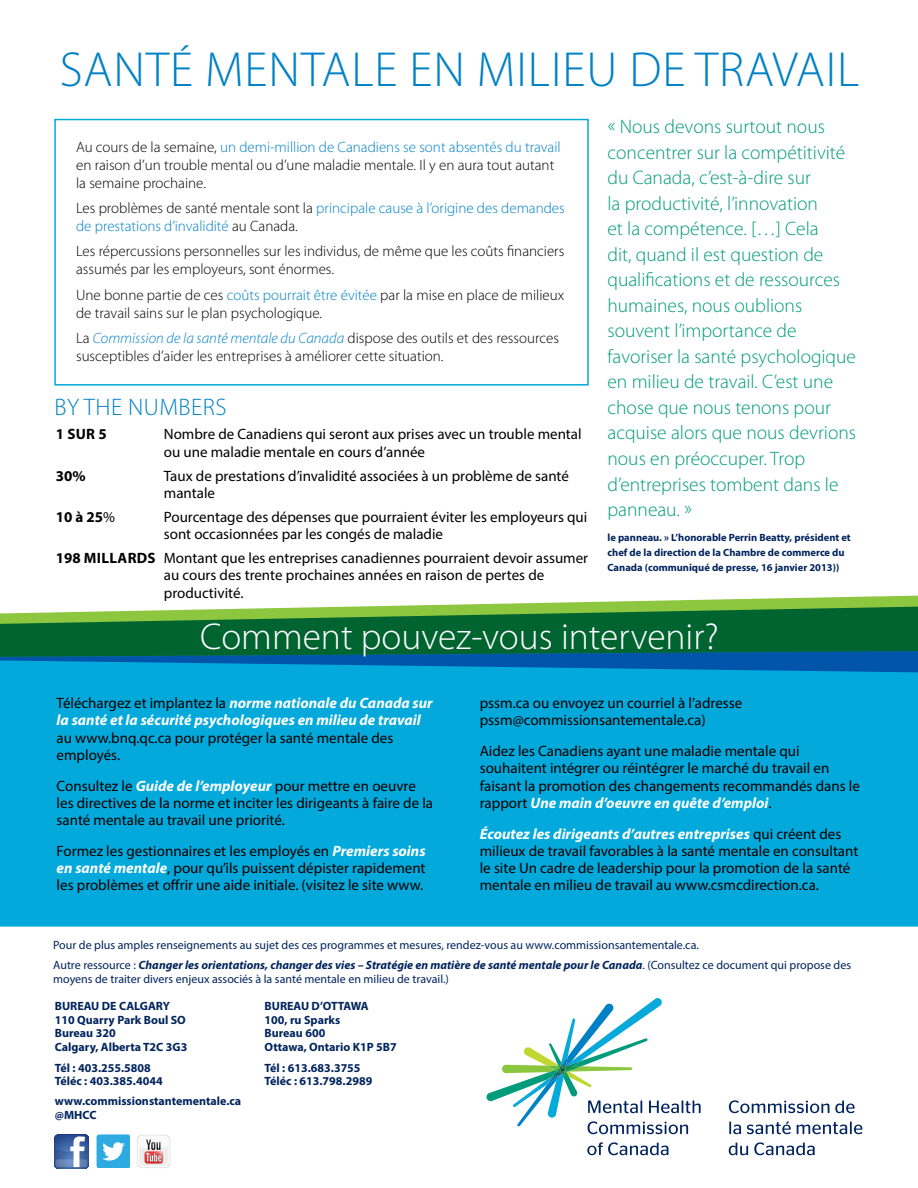
<style>
.page{position:relative;width:918px;height:1188px;background:#fff}
.page>*{position:absolute;margin:0;border:0;box-sizing:border-box;transform-origin:0 0}
.t1{font:300 49.5px "Myriad Pro";letter-spacing:.02em;color:#0081c6}
.t2{font:300 37.5px "Myriad Pro";color:#fff}
.t3{font:300 24px "Myriad Pro";letter-spacing:.02em;color:#0081c6}
.t4{font:300 19.5px/25.5px "Myriad Pro";color:#009b7a}
.t5{font:15px/17.2px "Myriad Pro";color:#000}
.t6{font:300 15px/18px "Myriad Pro";color:#000}
.t7{font:300 15px/18px "Myriad Pro";color:#0081c6}
.t8{font:italic 700 15px/17.2px "Myriad Pro";color:#fff}
.t9{font:700 15px "Myriad Pro";color:#000}
.t10{font:12px/20.2px "Myriad Pro";color:#00245d}
.t11{font:700 12px/13.5px "Myriad Pro";color:#00245d}
.t12{font:700 10.5px/15px "Myriad Pro";color:#00245d}
.s1{color:#0081c6}
.s2{color:#000}
.s3{font-style:italic;color:#0081c6}
.s4{font-weight:400}
.s5{font-weight:400;font-style:normal;color:#000}
.s6{font-weight:700;font-style:italic;color:#fff}
.s7{font-weight:700;font-style:italic}
</style>
<div class="page">
<div style="left:0;top:673px;width:918px;height:254px;background:#03a9db"></div>
<svg style="left:0;top:657px;width:918px;height:16px;background:#0177be"></svg>
<svg style="left:0;top:595px;width:918px;height:62px;background:#3f8c58"></svg>
<svg style="left:486px;top:998px;width:215px;height:136px"></svg>
<svg style="left:587px;top:1142px;width:81px;height:13px"></svg>
<svg style="left:729px;top:1100px;width:100px;height:13px"></svg>
<svg style="left:835px;top:1100px;width:20px;height:13px"></svg>
<svg style="left:729px;top:1121px;width:12px;height:13px"></svg>
<svg style="left:747px;top:1121px;width:44px;height:13px"></svg>
<svg style="left:797px;top:1121px;width:65px;height:13px"></svg>
<svg style="left:729px;top:1142px;width:19px;height:13px"></svg>
<svg style="left:754px;top:1142px;width:61px;height:13px"></svg>
<svg style="left:55px;top:1134px;width:33px;height:34px"></svg>
<svg style="left:56px;top:1159px;width:31px;height:8px"></svg>
<div style="left:97px;top:1134px;width:33px;height:34px;background:#2caae1;border-radius:3px"></div>
<svg style="left:102px;top:1142px;width:23px;height:19px"></svg>
<svg style="left:137px;top:1134px;width:34px;height:34px"></svg>
<div style="left:138px;top:1136px;width:32px;height:31px;background:#f8f8f8;border-radius:6px"></div>
<svg style="left:139px;top:1137px;width:29px;height:29px"></svg>
<div style="left:54px;top:119px;width:535px;height:267px;border:2px solid #03a9db"></div>
<h1 class="t1" style="left:60px;top:43px;width:801px">SANTÉ MENTALE EN MILIEU DE TRAVAIL</h1>
<p class="t6" style="left:76px;top:138px;width:486px">Au cours de la semaine, <span class="s1">un demi-million de Canadiens se sont absentés du travail </span>en raison d’un trouble mental ou d’une maladie mentale. Il y en aura tout autant la semaine prochaine.</p>
<p class="t7" style="left:76px;top:199px;width:490px"><span class="s2">Les problèmes de santé mentale sont la</span> principale cause à l’origine des demandes de prestations d’invalidité <span class="s2">au Canada.</span></p>
<p class="t6" style="left:76px;top:243px;width:490px">Les répercussions personnelles sur les individus, de même que les coûts financiers assumés par les employeurs, sont énormes.</p>
<p class="t6" style="left:76px;top:286px;width:490px">U ne bonne partie de ces <span class="s1">coûts pourrait être évitée</span> par la mise en place de milieux de travail sains sur le plan psychologique.</p>
<p class="t6" style="left:76px;top:329px;width:484px">La <span class="s3">Commission de la santé mentale du Canada</span> dispose des outils et des ressources susceptibles d’aider les entreprises à améliorer cette situation.</p>
<h3 class="t3" style="left:55px;top:394px;width:171px">By the Numbers</h3>
<p class="t9" style="left:56px;top:424px;width:22px">1 sur</p>
<p class="t9" style="left:98px;top:424px;width:10px">5</p>
<p class="t5" style="left:164px;top:425px;width:419px">Nombre de Canadiens qui seront aux prises avec un trouble mental ou une maladie mentale en cours d’année</p>
<p class="t9" style="left:56px;top:466px;width:31px">30%</p>
<p class="t5" style="left:164px;top:467px;width:407px">Taux de prestations d’invalidité associées à un problème de santé mantale</p>
<p class="t9" style="left:56px;top:507px;width:61px">10 à 25<span class="s4">%</span></p>
<p class="t5" style="left:164px;top:508px;width:425px">Pourcentage des dépenses que pourraient éviter les employeurs qui sont occasionnées par les congés de maladie</p>
<p class="t9" style="left:56px;top:548px;width:38px">198 millards</p>
<p class="t5" style="left:164px;top:549px;width:426px">Montant que les entreprises canadiennes pourraient devoir assumer au cours des trente prochaines années en raison de pertes de productivité.</p>
<p class="t4" style="left:607px;top:115px;width:250px">« Nous devons surtout nous concentrer sur la compétitivité du Canada, c’est-à-dire sur<br>la productivité, l’innovation<br>et la compétence. […] Cela<br>dit, quand il est question de qualifications et de ressources humaines, nous oublions souvent l’importance de favoriser la santé psychologique en milieu de travail. C’est une chose que nous tenons pour acquise alors que nous devrions nous en préoccuper. Trop d’entreprises tombent dans le panneau. »</p>
<p class="t12" style="left:608px;top:530px;width:245px">le panneau. » L’honorable Perrin Beatty, président et chef de la direction de la Chambre de commerce du<br>Canada (communiqué de presse, 16 janvier 2013))</p>
<h2 class="t2" style="left:200px;top:616px;width:520px">Comment pouvez-vous intervenir?</h2>
<p class="t8" style="left:57px;top:694px;width:378px"><span class="s5">Téléchargez et implantez la</span> norme nationale du Canada sur la santé et la sécurité psychologiques en milieu de travail</p>
<p class="t5" style="left:57px;top:729px;width:338px">au www.bnq.qc.ca pour protéger la santé mentale des employés.</p>
<p class="t5" style="left:57px;top:777px;width:378px">Consultez le <span class="s6">Guide de l’employeur</span> pour mettre en oeuvre les directives de la norme et inciter les dirigeants à faire de la santé mentale au travail une priorité.</p>
<p class="t5" style="left:57px;top:842px;width:370px;text-align:justify">Formez les gestionnaires et les employés en <span class="s6">Premiers soins en santé mentale</span>, pour qu’ils puissent dépister rapidement les problèmes et offrir une aide initiale. (visitez le site www.</p>
<p class="t5" style="left:480px;top:694px;width:264px">pssm.ca ou envoyez un courriel à l’adresse pssm@commissionsantementale.ca)</p>
<p class="t5" style="left:480px;top:742px;width:382px">Aidez les Canadiens ayant une maladie mentale qui souhaitent intégrer ou réintégrer le marché du travail en faisant la promotion des changements recommandés dans le rapport <span class="s6">Une main d’oeuvre en quête d’emploi</span>.</p>
<p class="t5" style="left:480px;top:825px;width:380px"><span class="s6">Écoutez les dirigeants d’autres entreprises</span> qui créent des milieux de travail favorables à la santé mentale en consultant le site Un cadre de leadership pour la promotion de la santé mentale en milieu de travail au www.csmcdirection.ca.</p>
<p class="t10" style="left:53px;top:934px;width:799px">Pour de plus amples renseignements au sujet des ces programmes et mesures, rendez-vous au www.commissionsantementale.ca.<br>Autre ressource : <span class="s7">Changer les orientations, changer des vies – Stratégie en matière de santé mentale pour le Canada</span>. (Consultez ce document qui propose des</p>
<p class="t10" style="left:53px;top:968px;width:397px">moyens de traiter divers enjeux associés à la santé mentale en milieu de travail.)</p>
<p class="t11" style="left:55px;top:999px;width:134px">BUREAU DE CALGARY<br>110 Quarry Park Boul SO<br>Bureau 320<br>Calgary, Alberta T2C 3G3</p>
<p class="t11" style="left:55px;top:1060px;width:109px">Tél : 403.255.5808<br>Téléc : 403.385.4044</p>
<p class="t11" style="left:55px;top:1094px;width:188px">www.commissionstantementale.ca @MHCC</p>
<p class="t11" style="left:265px;top:999px;width:134px">BUREAU D’OTTAWA<br>100, ru Sparks<br>Bureau 600<br>Ottawa, Ontario K1P 5B7</p>
<p class="t11" style="left:265px;top:1060px;width:109px">Tél : 613.683.3755<br>Téléc : 613.798.2989</p>
</div>
